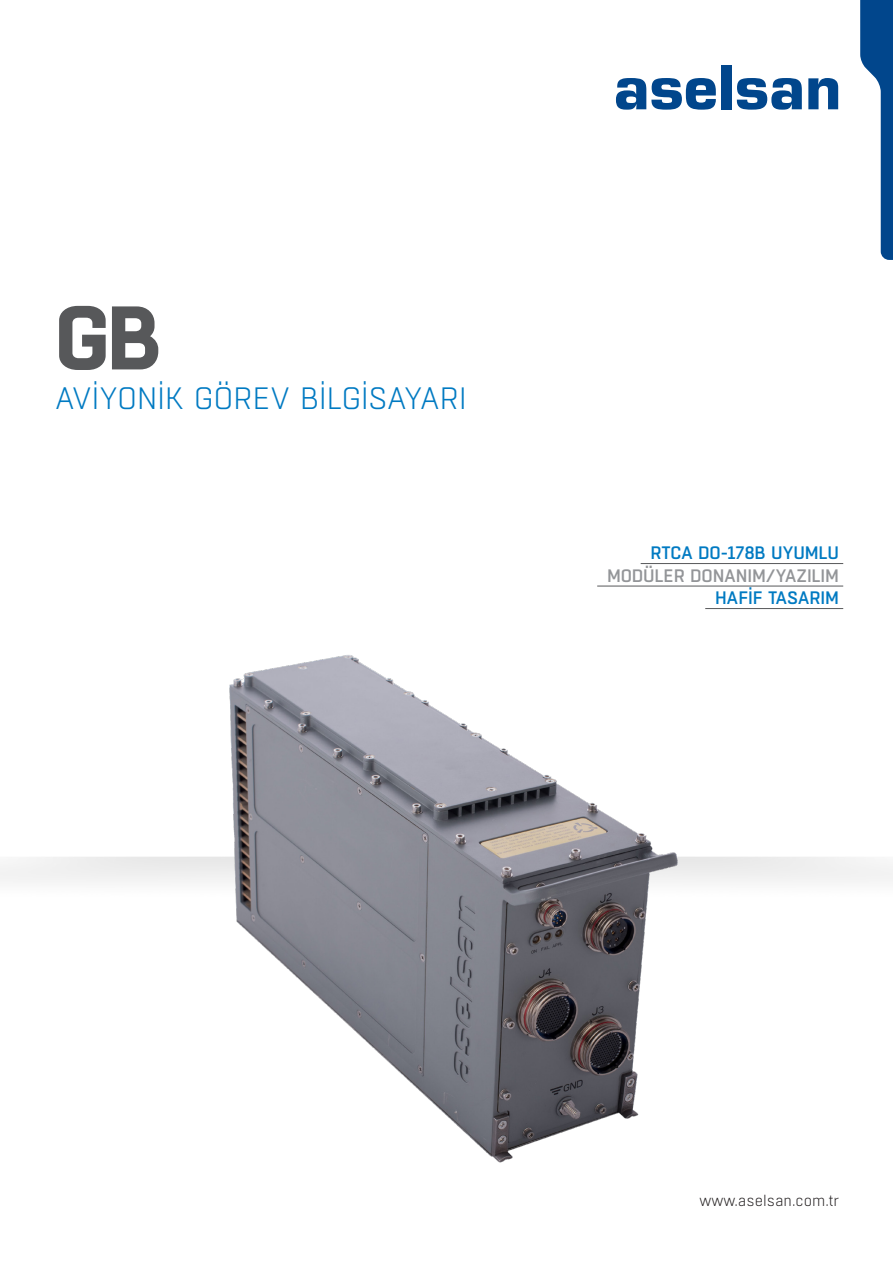
<style>
.page{position:relative;width:893px;height:1263px;background:#fff}
.page>*{position:absolute;margin:0;border:0;box-sizing:border-box;transform-origin:0 0}
.t1{font:700 90px "Boxed";color:#57585a}
.t2{font:300 30.9px "Boxed";letter-spacing:-.015em;color:#007ac2}
.t3{font:500 18px "Boxed";letter-spacing:-.01em;color:#007ac2}
.t4{font:500 18px "Boxed";letter-spacing:-.01em;color:#939598}
.t5{font:300 15px "Boxed";color:#231f20}
</style>
<div class="page">
<svg style="left:616px;top:78px;width:100px;height:32px"></svg>
<div style="left:721px;top:65px;width:10px;height:44px;background:#01468c"></div>
<svg style="left:737px;top:78px;width:65px;height:32px"></svg>
<svg style="left:808px;top:78px;width:30px;height:31px"></svg>
<svg style="left:860px;top:0;width:33px;height:260px"></svg>
<img style="left:182px;top:654px;width:529px;height:509px">
<hr style="left:641px;top:563px;width:202px;height:1px;background:#57585a">
<hr style="left:597px;top:586px;width:246px;height:1px;background:#57585a">
<hr style="left:705px;top:608px;width:138px;height:1px;background:#57585a">
<p class="t1" style="left:55px;top:277px;width:108px">GB</p>
<p class="t2" style="left:55px;top:379px;width:414px">AVİYONİK GÖREV BİLGİSAYARI</p>
<p class="t3" style="left:650px;top:542px;width:190px">RTCA DO-178B UYUMLU</p>
<p class="t4" style="left:607px;top:564px;width:233px">MODÜLER DONANIM/YAZILIM</p>
<p class="t3" style="left:715px;top:587px;width:125px">HAFİF TASARIM</p>
<p class="t5" style="left:700px;top:1191px;width:141px">www.aselsan.com.tr</p>
</div>
